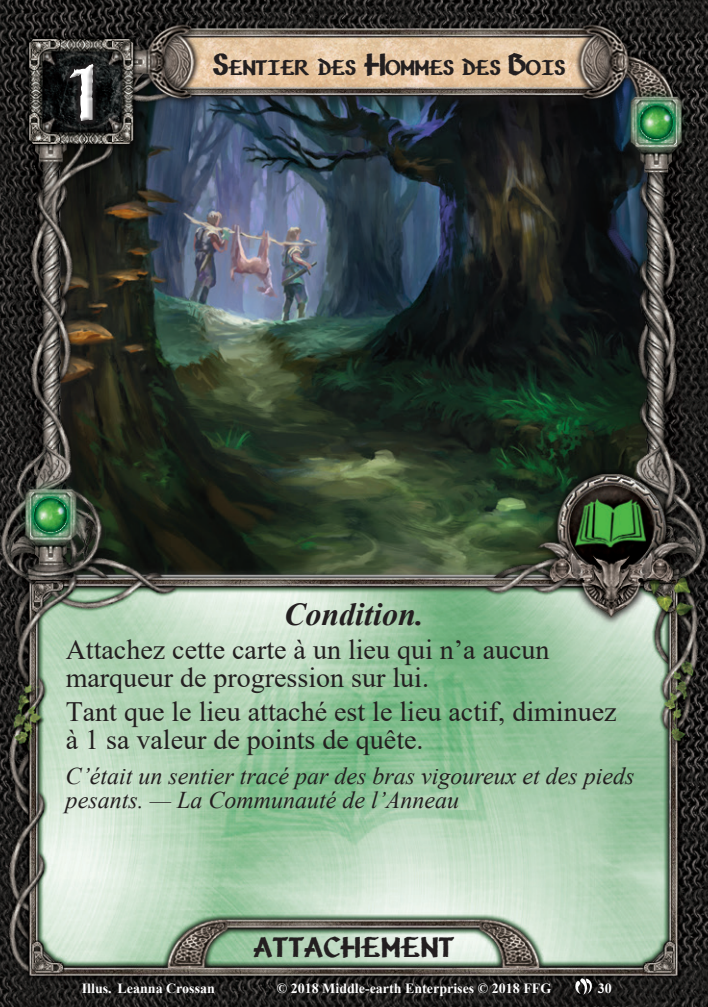
<style>
.page{position:relative;width:708px;height:1007px;background:#fff}
.page>*{position:absolute;margin:0;border:0;box-sizing:border-box;transform-origin:0 0}
.t1{font:76px "Vafthrudnir";color:#fff}
.t2{font:italic 700 32px "Times New Roman";color:#231f20}
.t3{font:28px/28px "Times New Roman";color:#231f20}
.t4{font:28px "Vafthrudnir Accented EDGE";color:#231f20}
.t5{font:italic 24px/24px "Times New Roman";color:#231f20}
.t6{font:20.8px "Vafthrudnir Accented EDGE";letter-spacing:-.03em;color:#231f20}
.t7{font:700 14px "Times New Roman";color:#fff}
.s1{font-size:30px}
</style>
<div class="page">
<img style="left:0;top:0;width:707px;height:1006px">
<img style="left:575px;top:978px;width:16px;height:16px">
<svg style="left:63px;top:61px;width:36px;height:3px"></svg>
<svg style="left:63px;top:64px;width:36px;height:63px;background:#202020"></svg>
<h1 class="t1" style="left:69px;top:48px;width:28px">1</h1>
<p class="t6" style="left:212px;top:55px;width:370px"><span class="s1">S</span>ENTIER DES<span class="s1">H</span>OMMESDES<span class="s1">B</span>OIS</p>
<p class="t2" style="left:284px;top:592px;width:141px">Condition.</p>
<p class="t3" style="left:66px;top:634px;width:485px">Attachez cette carte à un lieu qui n’a aucun marqueur de progression sur lui.</p>
<p class="t3" style="left:66px;top:696px;width:552px">Tant que le lieu attaché est le lieu actif, diminuez à 1 sa valeur de points de quête.</p>
<p class="t5" style="left:66px;top:763px;width:570px">C’était un sentier tracé par des bras vigoureux et des pieds pesants. — La Communauté de l’Anneau</p>
<p class="t4" style="left:253px;top:930px;width:202px">ATTACHEMENT</p>
<p class="t7" style="left:82px;top:978px;width:135px">Illus. Leanna Crossan</p>
<p class="t7" style="left:277px;top:978px;width:276px">© 2018 Middle-earth Enterprises © 2018 FFG</p>
<p class="t7" style="left:597px;top:978px;width:15px">30</p>
</div>
